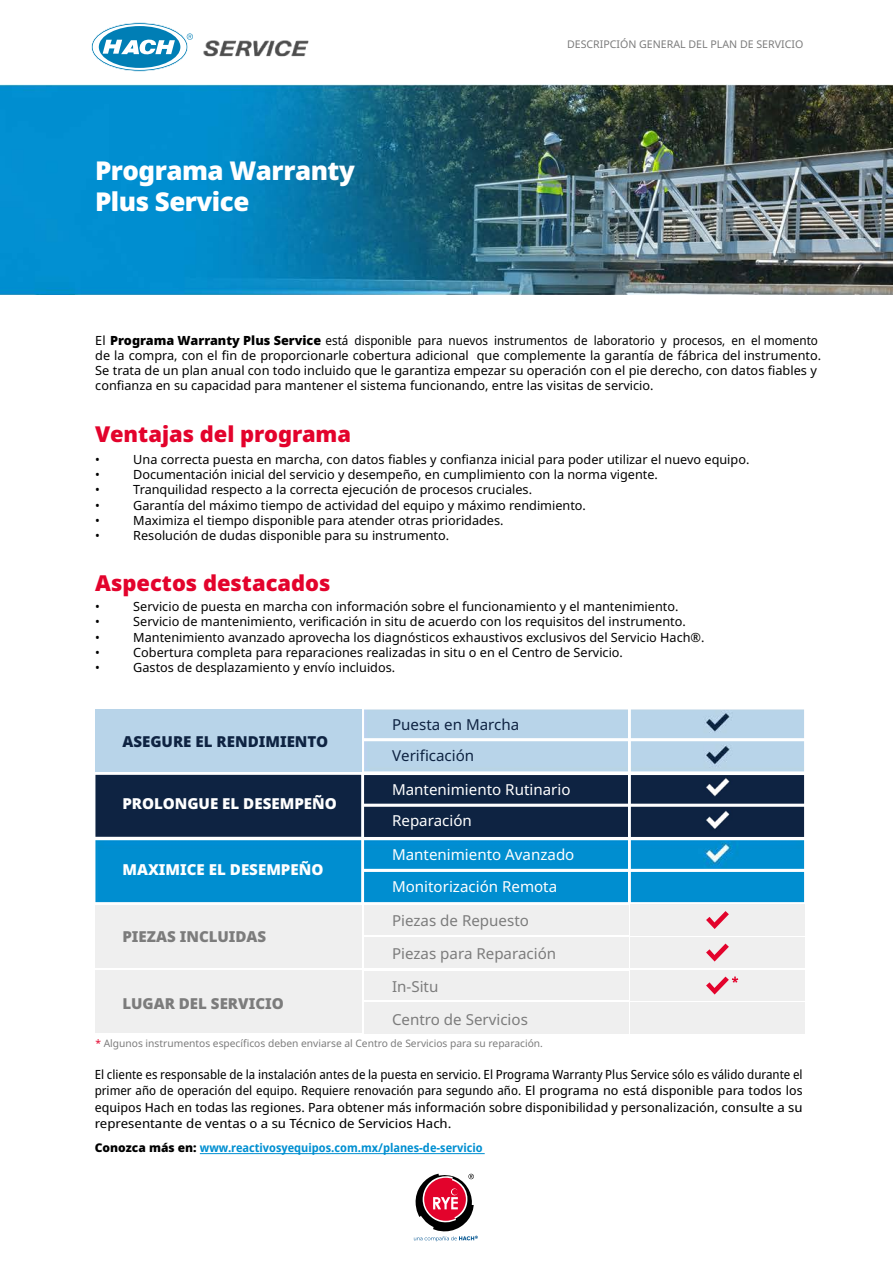
<style>
.page{position:relative;width:893px;height:1263px;background:#fff}
.page>*{position:absolute;margin:0;border:0;box-sizing:border-box;transform-origin:0 0}
.t1{font:900 25.95px/31px "Noto Sans";letter-spacing:-.02em;color:#fff}
.t2{font:900 21.9px "Noto Sans";color:#e3032c}
.t3{font:15.15px/30.9px "Noto Sans";color:#fff}
.t4{font:15.15px/32.8px "Noto Sans";color:#7c7c7c}
.t5{font:900 15.15px "Noto Sans";color:#fff}
.t6{font:900 15.15px "Noto Sans";color:#7c7c7c}
.t7{font:15.15px/30.9px "Noto Sans";color:#0e2342}
.t8{font:900 15.15px "Noto Sans";color:#0e2342}
.t9{font:12.6px/15.1px "Noto Sans";color:#000}
.t10{font:semi-condensed 12.6px/16.5px "Noto Sans";color:#000;text-align:justify}
.t11{font:700 semi-condensed 12px "Noto Sans";color:#008fd1}
.t12{font:10.65px "Noto Sans";color:#7c7c7c}
.t13{font:10.2px "Noto Sans";color:#7c7c7c}
.s1{font-weight:900}
.s2{color:#e3032c}
.s3{font-weight:900;font-stretch:normal;color:#000}
</style>
<div class="page">
<img style="left:0;top:85px;width:893px;height:210px">
<svg style="left:413px;top:1174px;width:65px;height:67px"></svg>
<hr style="left:200px;top:1153px;width:285px;height:1px;background:#008fd1">
<img style="left:364px;top:709px;width:440px;height:62px">
<div style="left:95px;top:775px;width:709px;height:62px;background:#0e2342"></div>
<img style="left:95px;top:840px;width:709px;height:62px">
<svg style="left:706px;top:943px;width:23px;height:18px"></svg>
<svg style="left:706px;top:911px;width:23px;height:18px"></svg>
<svg style="left:706px;top:977px;width:32px;height:17px"></svg>
<svg style="left:91px;top:22px;width:102px;height:50px"></svg>
<img style="left:203px;top:40px;width:106px;height:17px">
<h1 class="t1" style="left:95px;top:155px;width:261px">Programa Warranty<br>Plus Service</h1>
<p class="t12" style="left:567px;top:37px;width:238px">DESCRIPCIÓN GENERAL DEL PLAN DE SERVICIO</p>
<p class="t9" style="left:95px;top:333px;width:727px">El <span class="s1">Programa Warranty Plus Service</span> está disponible para nuevos instrumentos de laboratorio y procesos, en el momento de la compra, con el fin de proporcionarle cobertura adicional que complemente la garantía de fábrica del instrumento.<br>Se trata de un plan anual con todo incluido que le garantiza empezar su operación con el pie derecho, con datos fiables y confianza en su capacidad para mantener el sistema funcionando, entre las visitas de servicio.</p>
<h2 class="t2" style="left:95px;top:417px;width:257px">Ventajas del programa</h2>
<p class="t9" style="left:95px;top:452px;width:6px">•</p>
<p class="t9" style="left:133px;top:452px;width:618px">Una correcta puesta en marcha, con datos fiables y confianza inicial para poder utilizar el nuevo equipo.</p>
<p class="t9" style="left:95px;top:467px;width:6px">•</p>
<p class="t9" style="left:133px;top:467px;width:526px">Documentación inicial del servicio y desempeño, en cumplimiento con la norma vigente.</p>
<p class="t9" style="left:95px;top:482px;width:6px">•</p>
<p class="t9" style="left:133px;top:482px;width:400px">Tranquilidad respecto a la correcta ejecución de procesos cruciales.</p>
<p class="t9" style="left:95px;top:498px;width:6px">•</p>
<p class="t9" style="left:133px;top:498px;width:454px">Garantía del máximo tiempo de actividad del equipo y máximo rendimiento.</p>
<p class="t9" style="left:95px;top:513px;width:6px">•</p>
<p class="t9" style="left:133px;top:513px;width:372px">Maximiza el tiempo disponible para atender otras prioridades.</p>
<p class="t9" style="left:95px;top:528px;width:6px">•</p>
<p class="t9" style="left:133px;top:528px;width:317px">Resolución de dudas disponible para su instrumento.</p>
<h2 class="t2" style="left:95px;top:567px;width:237px">Aspectos destacados</h2>
<p class="t9" style="left:95px;top:599px;width:6px">•</p>
<p class="t9" style="left:133px;top:599px;width:547px">Servicio de puesta en marcha con información sobre el funcionamiento y el mantenimiento.</p>
<p class="t9" style="left:95px;top:615px;width:6px">•</p>
<p class="t9" style="left:133px;top:615px;width:554px">Servicio de mantenimiento, verificación in situ de acuerdo con los requisitos del instrumento.</p>
<p class="t9" style="left:95px;top:630px;width:6px">•</p>
<p class="t9" style="left:133px;top:630px;width:573px">Mantenimiento avanzado aprovecha los diagnósticos exhaustivos exclusivos del Servicio Hach®.</p>
<p class="t9" style="left:95px;top:645px;width:6px">•</p>
<p class="t9" style="left:133px;top:645px;width:491px">Cobertura completa para reparaciones realizadas in situ o en el Centro de Servicio.</p>
<p class="t9" style="left:95px;top:660px;width:6px">•</p>
<p class="t9" style="left:133px;top:660px;width:263px">Gastos de desplazamiento y envío incluidos.</p>
<p class="t8" style="left:122px;top:729px;width:207px">ASEGURE EL RENDIMIENTO</p>
<p class="t5" style="left:122px;top:792px;width:216px">PROLONGUE EL DESEMPEÑO</p>
<p class="t5" style="left:122px;top:858px;width:203px">MAXIMICE EL DESEMPEÑO</p>
<p class="t6" style="left:122px;top:925px;width:145px">PIEZAS INCLUIDAS</p>
<p class="t6" style="left:122px;top:991px;width:163px">LUGAR DEL SERVICIO</p>
<p class="t7" style="left:392px;top:709px;width:129px">Puesta en Marcha<br>Verificación</p>
<p class="t3" style="left:392px;top:775px;width:180px">Mantenimiento Rutinario<br>Reparación</p>
<p class="t3" style="left:392px;top:839px;width:184px;line-height:32px">Mantenimiento Avanzado<br>Monitorización Remota</p>
<p class="t4" style="left:392px;top:904px;width:166px">Piezas de Repuesto<br>Piezas para Reparación<br>In-Situ<br>Centro de Servicios</p>
<p class="t13" style="left:95px;top:1036px;width:449px"><span class="s2">*</span> Algunos instrumentos específicos deben enviarse al Centro de Servicios para su reparación.</p>
<p class="t10" style="left:95px;top:1066px;width:709px">El cliente es responsable de la instalación antes de la puesta en servicio. El Programa Warranty Plus Service sólo es válido durante el primer año de operación del equipo. Requiere renovación para segundo año. El programa no está disponible para todos los equipos Hach en todas las regiones. Para obtener más información sobre disponibilidad y personalización, consulte a su representante de ventas o a su Técnico de Servicios Hach.</p>
<p class="t11" style="left:95px;top:1139px;width:389px"><span class="s3">Conozca más en:</span> www.reactivosyequipos.com.mx/planes-de-servicio</p>
</div>
